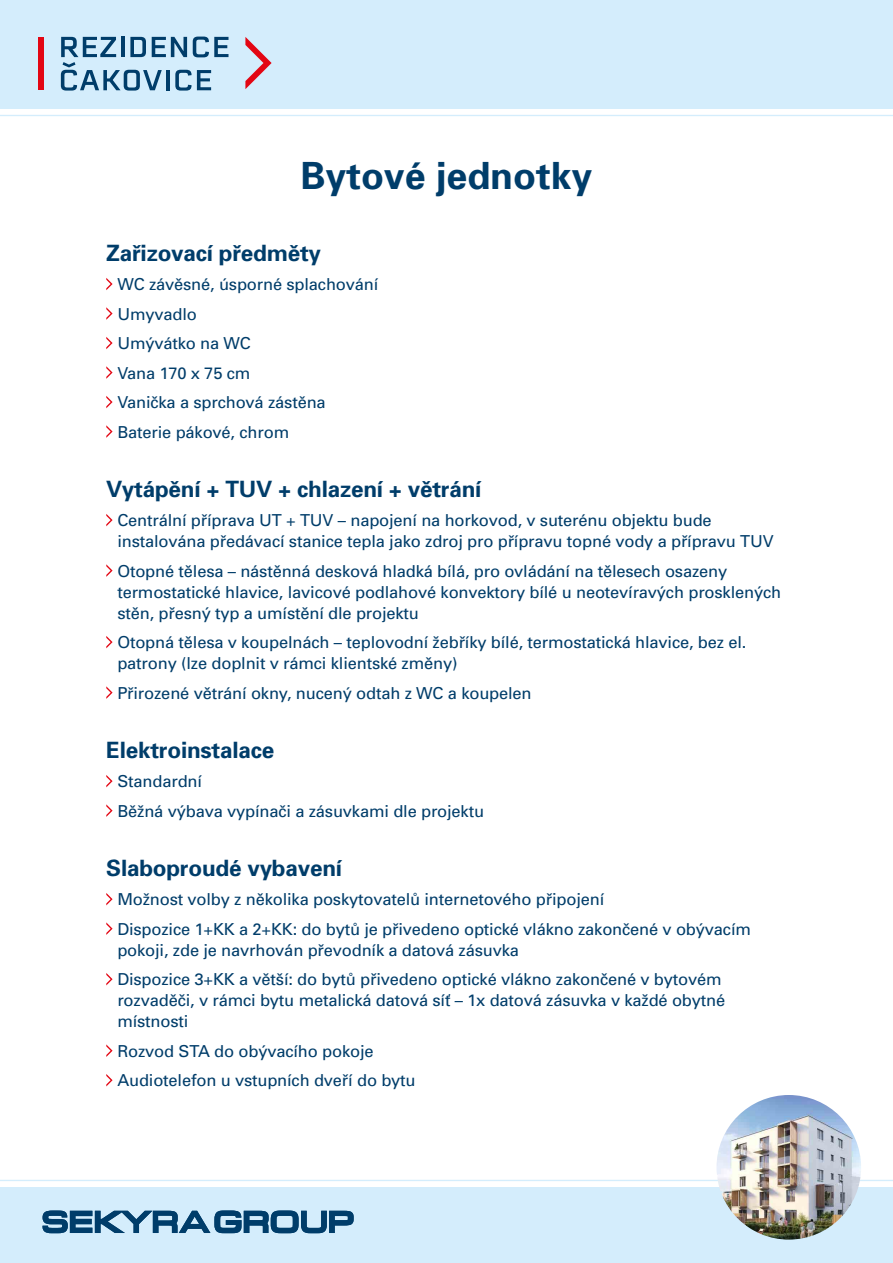
<style>
.page{position:relative;width:893px;height:1263px;background:#fff}
.page>*{position:absolute;margin:0;border:0;box-sizing:border-box;transform-origin:0 0}
.t1{font:700 37.5px "Univers CE";color:#003d6a}
.t2{font:700 22.5px "Univers CE";letter-spacing:-.01em;color:#003d6a}
.t3{font:16.5px/29.5px "Univers CE";letter-spacing:-.01em;color:#003d6a}
</style>
<div class="page">
<div style="left:0;top:1187px;width:893px;height:76px;background:#d4edfc"></div>
<hr style="left:0;top:1180px;width:893px;height:1px;background:#d4edfc">
<div style="left:0;top:0;width:893px;height:108px;background:#d4edfc"></div>
<hr style="left:0;top:115px;width:893px;height:1px;background:#d4edfc">
<img style="left:716px;top:1095px;width:145px;height:144px;border-radius:72px">
<svg style="left:43px;top:1210px;width:311px;height:23px"></svg>
<svg style="left:106px;top:278px;width:7px;height:12px"></svg>
<svg style="left:106px;top:307px;width:7px;height:13px"></svg>
<svg style="left:106px;top:337px;width:7px;height:12px"></svg>
<svg style="left:106px;top:366px;width:7px;height:13px"></svg>
<svg style="left:106px;top:396px;width:7px;height:12px"></svg>
<svg style="left:106px;top:425px;width:7px;height:13px"></svg>
<svg style="left:106px;top:514px;width:7px;height:12px"></svg>
<svg style="left:106px;top:564px;width:7px;height:13px"></svg>
<svg style="left:106px;top:636px;width:7px;height:12px"></svg>
<svg style="left:106px;top:686px;width:7px;height:13px"></svg>
<svg style="left:106px;top:775px;width:7px;height:12px"></svg>
<svg style="left:106px;top:804px;width:7px;height:13px"></svg>
<svg style="left:106px;top:893px;width:7px;height:12px"></svg>
<svg style="left:106px;top:922px;width:7px;height:13px"></svg>
<svg style="left:106px;top:973px;width:7px;height:12px"></svg>
<svg style="left:106px;top:1044px;width:7px;height:13px"></svg>
<svg style="left:106px;top:1074px;width:7px;height:12px"></svg>
<div style="left:38px;top:37px;width:6px;height:52px;background:#e30613"></div>
<svg style="left:245px;top:37px;width:27px;height:52px"></svg>
<svg style="left:61px;top:37px;width:167px;height:54px"></svg>
<h1 class="t1" style="left:301px;top:154px;width:293px">Bytové jednotky</h1>
<h2 class="t2" style="left:106px;top:240px;width:216px">Zařizovací předměty</h2>
<p class="t3" style="left:117px;top:270px;width:262px">WC závěsné, úsporné splachování<br>Umyvadlo<br>Umývátko na WC<br>Vana 170 x 75 cm<br>Vanička a sprchová zástěna<br>Baterie pákové, chrom</p>
<h2 class="t2" style="left:106px;top:476px;width:377px">Vytápění + TUV + chlazení + větrání</h2>
<p class="t3" style="left:117px;top:510px;width:658px;line-height:21px">Centrální příprava UT + TUV – napojení na horkovod, v suterénu objektu bude instalována předávací stanice tepla jako zdroj pro přípravu topné vody a přípravu TUV</p>
<p class="t3" style="left:117px;top:561px;width:665px;line-height:21px">Otopné tělesa – nástěnná desková hladká bílá, pro ovládání na tělesech osazeny termostatické hlavice, lavicové podlahové konvektory bílé u neotevíravých prosklených stěn, přesný typ a umístění dle projektu</p>
<p class="t3" style="left:117px;top:632px;width:631px;line-height:21px">Otopná tělesa v koupelnách – teplovodní žebříky bílé, termostatická hlavice, bez el. patrony (lze doplnit v rámci klientské změny)</p>
<p class="t3" style="left:117px;top:679px;width:416px">Přirozené větrání okny, nucený odtah z WC a koupelen</p>
<h2 class="t2" style="left:106px;top:737px;width:169px">Elektroinstalace</h2>
<p class="t3" style="left:117px;top:767px;width:368px">Standardní<br>Běžná výbava vypínači a zásuvkami dle projektu</p>
<h2 class="t2" style="left:106px;top:855px;width:237px">Slaboproudé vybavení</h2>
<p class="t3" style="left:117px;top:885px;width:635px">Možnost volby z několika poskytovatelů internetového připojení<br>Dispozice 1+KK a 2+KK: do bytů je přivedeno optické vlákno zakončené v obývacím</p>
<p class="t3" style="left:117px;top:936px;width:606px">pokoji, zde je navrhován převodník a datová zásuvka<br>Dispozice 3+KK a větší: do bytů přivedeno optické vlákno zakončené v bytovém</p>
<p class="t3" style="left:117px;top:990px;width:609px;line-height:21px">rozvaděči, v rámci bytu metalická datová síť – 1x datová zásuvka v každé obytné místnosti</p>
<p class="t3" style="left:117px;top:1037px;width:300px">Rozvod STA do obývacího pokoje<br>Audiotelefon u vstupních dveří do bytu</p>
</div>
